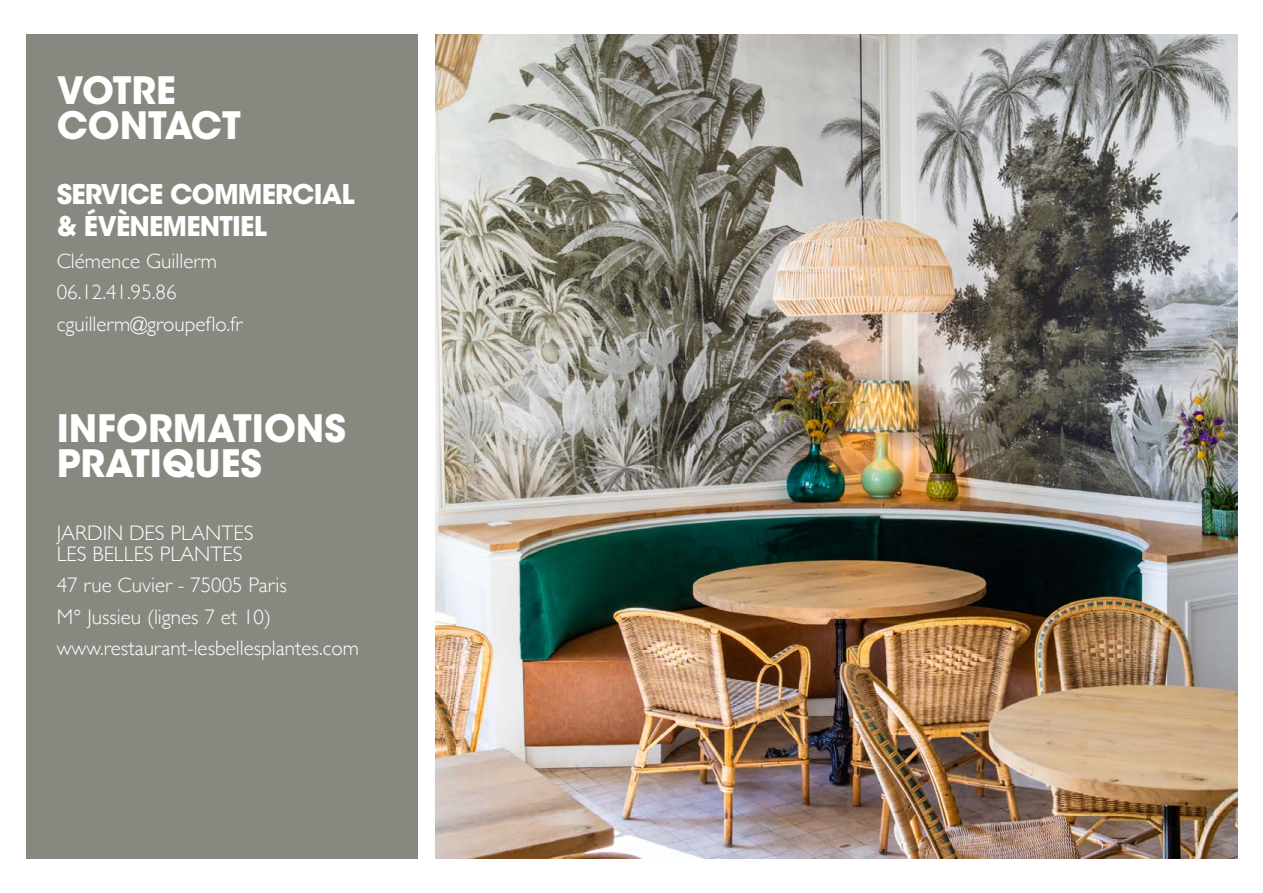
<style>
.page{position:relative;width:1263px;height:893px;background:#fff}
.page>*{position:absolute;margin:0;border:0;box-sizing:border-box;transform-origin:0 0}
.t1{font:700 37.5px/34.5px "ITC Avant Garde Std";color:#fff}
.t2{font:700 27px/32.4px "ITC Avant Garde Std";letter-spacing:-.03em;color:#fff}
.t3{font:300 21px/31.5px "Gill Sans";color:#fff}
</style>
<div class="page">
<div style="left:26px;top:34px;width:391px;height:825px;background:#888880"></div>
<img style="left:435px;top:34px;width:802px;height:825px">
<h1 class="t1" style="left:57px;top:73px;width:186px">VOTRE<br>CONTACT</h1>
<p class="t2" style="left:57px;top:177px;width:299px">SERVICE COMMERCIAL &amp; ÉVÈNEMENTIEL</p>
<p class="t3" style="left:57px;top:244px;width:187px">Clémence Guillerm<br>06.12.41.95.86 cguillerm@groupeflo.fr</p>
<h1 class="t1" style="left:57px;top:411px;width:291px">INFORMATIONS<br>PRATIQUES</h1>
<p class="t3" style="left:57px;top:521px;width:198px;line-height:21px">JARDIN DES PLANTES<br>LES BELLES PLANTES</p>
<p class="t3" style="left:57px;top:568px;width:304px">47 rue Cuvier - 75005 Paris<br>M° Jussieu (lignes 7 et 10) www.restaurant-lesbellesplantes.com</p>
</div>
